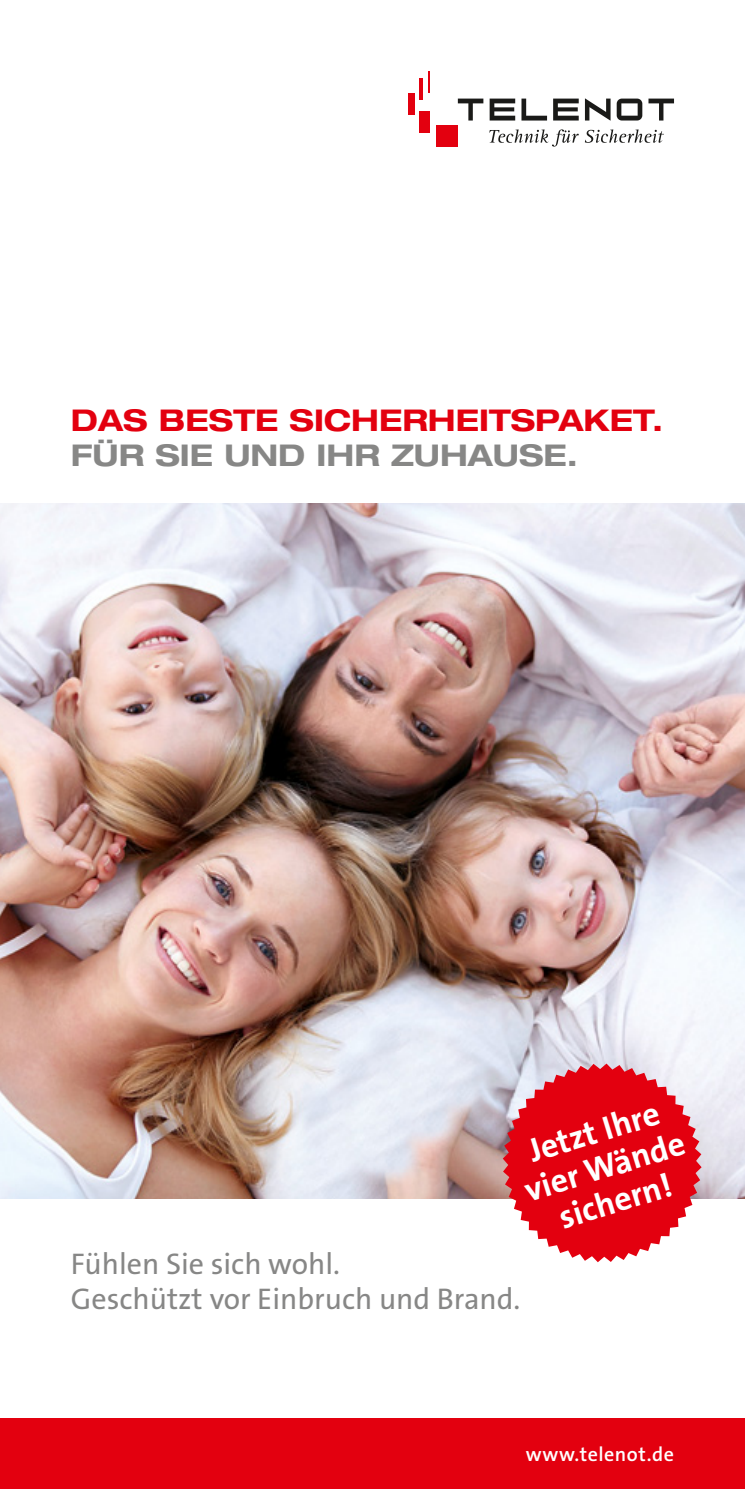
<style>
.page{position:relative;width:745px;height:1489px;background:#fff}
.page>*{position:absolute;margin:0;border:0;box-sizing:border-box;transform-origin:0 0}
.t1{font:700 33.75px/36.2px "The Sans B7";color:#fff;text-align:center}
.t2{font:30px/35px "The Sans B5 Plain";color:#878786}
.t3{font:700 expanded 30px "Helvetica Neue LT";color:#e3000f}
.t4{font:700 expanded 30px "Helvetica Neue LT";color:#878786}
.t5{font:600 20px "The Sans B6";letter-spacing:.025em;color:#fff}
</style>
<div class="page">
<div style="left:0;top:1417px;width:744px;height:71px;background:#e3000f"></div>
<img style="left:0;top:503px;width:744px;height:695px">
<div style="left:436px;top:125px;width:21px;height:22px;background:#e3000f"></div>
<div style="left:408px;top:93px;width:6px;height:22px;background:#e3000f"></div>
<hr style="left:419px;top:78px;width:3px;height:22px;background:#e3000f">
<hr style="left:427px;top:71px;width:2px;height:22px;background:#e3000f">
<div style="left:419px;top:111px;width:10px;height:22px;background:#e3000f"></div>
<svg style="left:553px;top:99px;width:25px;height:21px"></svg>
<svg style="left:489px;top:99px;width:26px;height:21px"></svg>
<svg style="left:457px;top:99px;width:26px;height:21px"></svg>
<svg style="left:584px;top:98px;width:26px;height:23px"></svg>
<svg style="left:521px;top:99px;width:25px;height:21px"></svg>
<svg style="left:616px;top:99px;width:26px;height:21px"></svg>
<svg style="left:648px;top:99px;width:25px;height:21px"></svg>
<svg style="left:489px;top:129px;width:89px;height:18px"></svg>
<svg style="left:585px;top:129px;width:78px;height:14px"></svg>
<svg style="left:502px;top:1063px;width:199px;height:199px;background:#e53d49"></svg>
<p class="t3" style="left:71px;top:402px;width:593px">DAS BESTE SICHERHEITSPAKET.</p>
<p class="t4" style="left:71px;top:437px;width:369px">FÜR SIE UND IHR ZUHAUSE</p>
<p class="t4" style="left:566px;top:437px;width:13px">.</p>
<p class="t1" style="left:509px;top:1139px;width:167px;rotate:-17deg">Jetzt Ihre vier Wände sichern!</p>
<p class="t2" style="left:71px;top:1247px;width:451px">Fühlen Sie sich wohl.<br>Geschützt vor Einbruch und Brand.</p>
<p class="t5" style="left:525px;top:1443px;width:149px">www.telenot.de</p>
</div>
